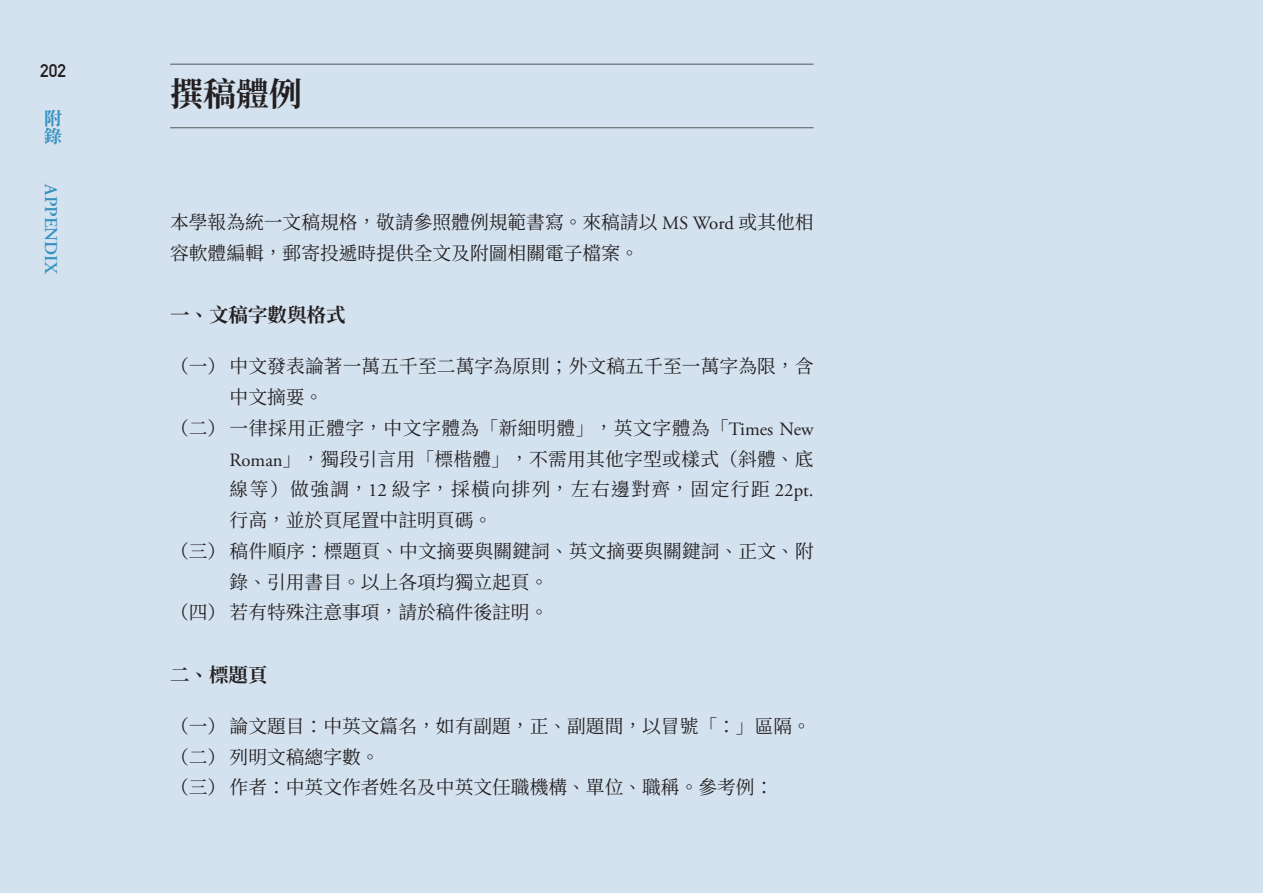
<style>
.page{position:relative;width:1263px;height:893px;background:#d4e2f0}
.page>*{position:absolute;margin:0;border:0;box-sizing:border-box;transform-origin:0 0}
.t1{font:700 33px "Source Han Serif TC";color:#231f20}
.t2{font:700 19.5px "Source Han Serif TC";color:#231f20}
.t3{font:18.75px/30.8px "Source Han Serif TC";color:#231f20}
.t4{font:18.75px "Source Han Serif TC";letter-spacing:.03em;color:#231f20}
.t5{font:18.75px "Source Han Serif TC";letter-spacing:.075em;color:#231f20}
.t6{font:600 18px "Adobe Garamond Pro";color:#3592c0}
.t7{font:700 18px "DIN Alternate";color:#231f20}
.t8{font:700 18px/18px "Source Han Serif TC";color:#3592c0}
.s1{font-family:"Adobe Garamond Pro"}
</style>
<div class="page">
<hr style="left:170px;top:127px;width:644px;height:1px;background:#57585a">
<hr style="left:170px;top:64px;width:644px;height:1px;background:#57585a">
<p class="t7" style="left:40px;top:57px;width:27px">202</p>
<p class="t8" style="left:44px;top:110px;width:20px">附錄</p>
<p class="t6" style="left:61px;top:184px;width:91px;rotate:90deg">APPENDIX</p>
<h1 class="t1" style="left:170px;top:75px;width:133px">撰稿體例</h1>
<p class="t3" style="left:170px;top:207px;width:645px">本學報為統一文稿規格，敬請參照體例規範書寫。來稿請以 <span class="s1">MS Word</span> 或其他相容軟體編輯，郵寄投遞時提供全文及附圖相關電子檔案。</p>
<p class="t2" style="left:170px;top:304px;width:177px">一、文稿字數與格式</p>
<p class="t3" style="left:170px;top:352px;width:645px">（一）中文發表論著一萬五千至二萬字為原則；外文稿五千至一萬字為限，含</p>
<p class="t3" style="left:230px;top:382px;width:95px">中文摘要。</p>
<p class="t4" style="left:170px;top:417px;width:645px">（二）一律採用正體字，中文字體為「新細明體」，英文字體為「<span class="s1">Times New</span></p>
<p class="t3" style="left:230px;top:444px;width:585px"><span class="s1">Roman</span>」，獨段引言用「標楷體」，不需用其他字型或樣式（斜體、底</p>
<p class="t5" style="left:230px;top:479px;width:585px">線等）做強調，<span class="s1">12</span> 級字，採橫向排列，左右邊對齊，固定行距 <span class="s1">22pt.</span></p>
<p class="t3" style="left:230px;top:505px;width:264px">行高，並於頁尾置中註明頁碼。</p>
<p class="t3" style="left:170px;top:536px;width:645px">（三）稿件順序：標題頁、中文摘要與關鍵詞、英文摘要與關鍵詞、正文、附</p>
<p class="t3" style="left:230px;top:567px;width:320px">錄、引用書目。以上各項均獨立起頁。</p>
<p class="t3" style="left:170px;top:598px;width:380px">（四）若有特殊注意事項，請於稿件後註明。</p>
<p class="t2" style="left:170px;top:663px;width:99px">二、標題頁</p>
<p class="t3" style="left:170px;top:711px;width:642px">（一）論文題目：中英文篇名，如有副題，正、副題間，以冒號「：」區隔。（二）列明文稿總字數。<br>（三）作者：中英文作者姓名及中英文任職機構、單位、職稱。參考例：</p>
</div>
